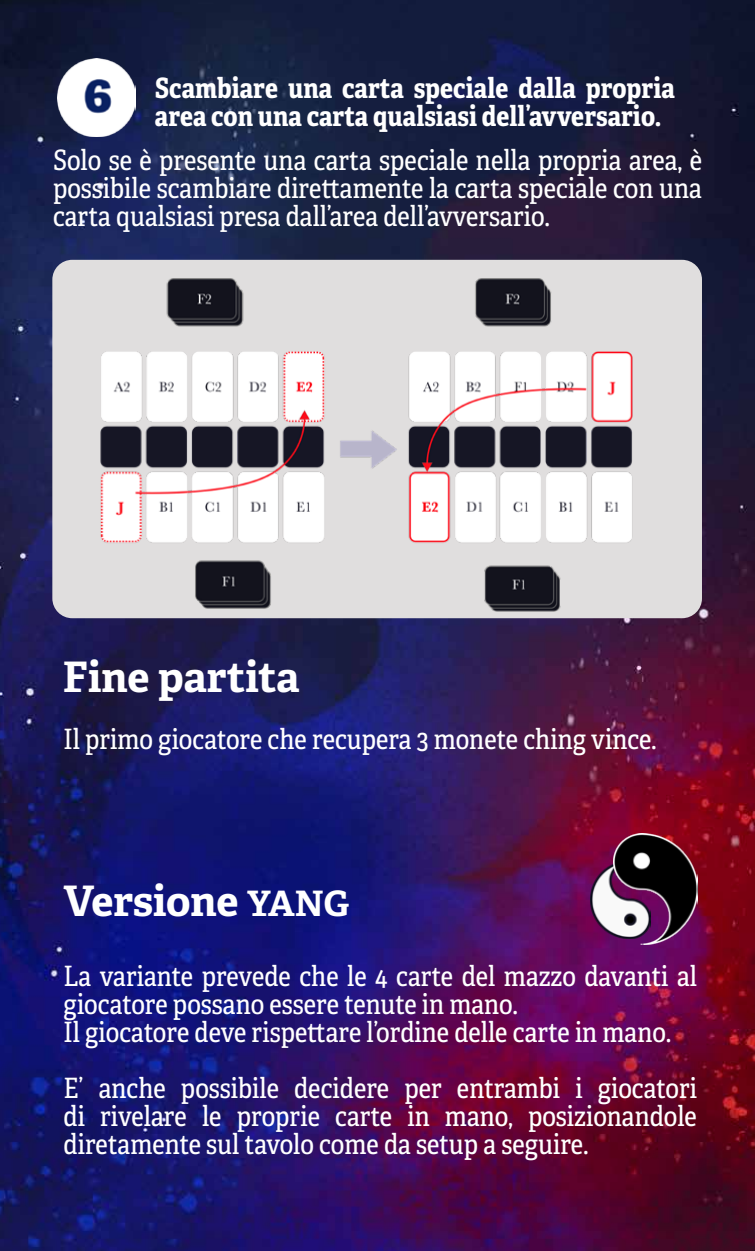
<style>
.page{position:relative;width:755px;height:1251px;background:#fff}
.page>*{position:absolute;margin:0;border:0;box-sizing:border-box;transform-origin:0 0}
.t1{font:700 42px "Adelle PE";color:#fff}
.t2{font:28px/28px "Adelle Condensed";color:#fff;text-align:justify}
.t3{font:700 28px/28px "Adelle Condensed";color:#fff}
.s1{font-size:35px}
</style>
<div class="page">
<img style="left:0;top:0;width:754px;height:1250px">
<img style="left:58px;top:58px;width:78px;height:78px">
<div style="left:52px;top:260px;width:649px;height:358px;background:#e0dede;border-radius:20px"></div>
<img style="left:100px;top:278px;width:533px;height:334px">
<img style="left:590px;top:860px;width:23px;height:78px">
<img style="left:613px;top:833px;width:83px;height:111px">
<p class="t3" style="left:155px;top:75px;width:521px">Scambiare una carta speciale dalla propria area con una carta qualsiasi dell’avversario.</p>
<p class="t2" style="left:53px;top:145px;width:650px">Solo se è presente una carta speciale nella propria area, è possibile scambiare direttamente la carta speciale con una carta qualsiasi presa dall’area dell’avversario.</p>
<h1 class="t1" style="left:63px;top:646px;width:238px">Fine partita</h1>
<p class="t2" style="left:63px;top:724px;width:594px">Il primo giocatore che recupera 3 monete ching vince.</p>
<h1 class="t1" style="left:63px;top:870px;width:287px">Versione <span class="s1">YANG</span></h1>
<p class="t2" style="left:64px;top:960px;width:634px;text-align:left">La variante prevede che le 4 carte del mazzo davanti al giocatore possano essere tenute in mano.<br>Il giocatore deve rispettare l’ordine delle carte in mano.</p>
<p class="t2" style="left:64px;top:1072px;width:634px">E’ anche possibile decidere per entrambi i giocatori di rivelare le proprie carte in mano, posizionandole diretamente sul tavolo come da setup a seguire.</p>
</div>
